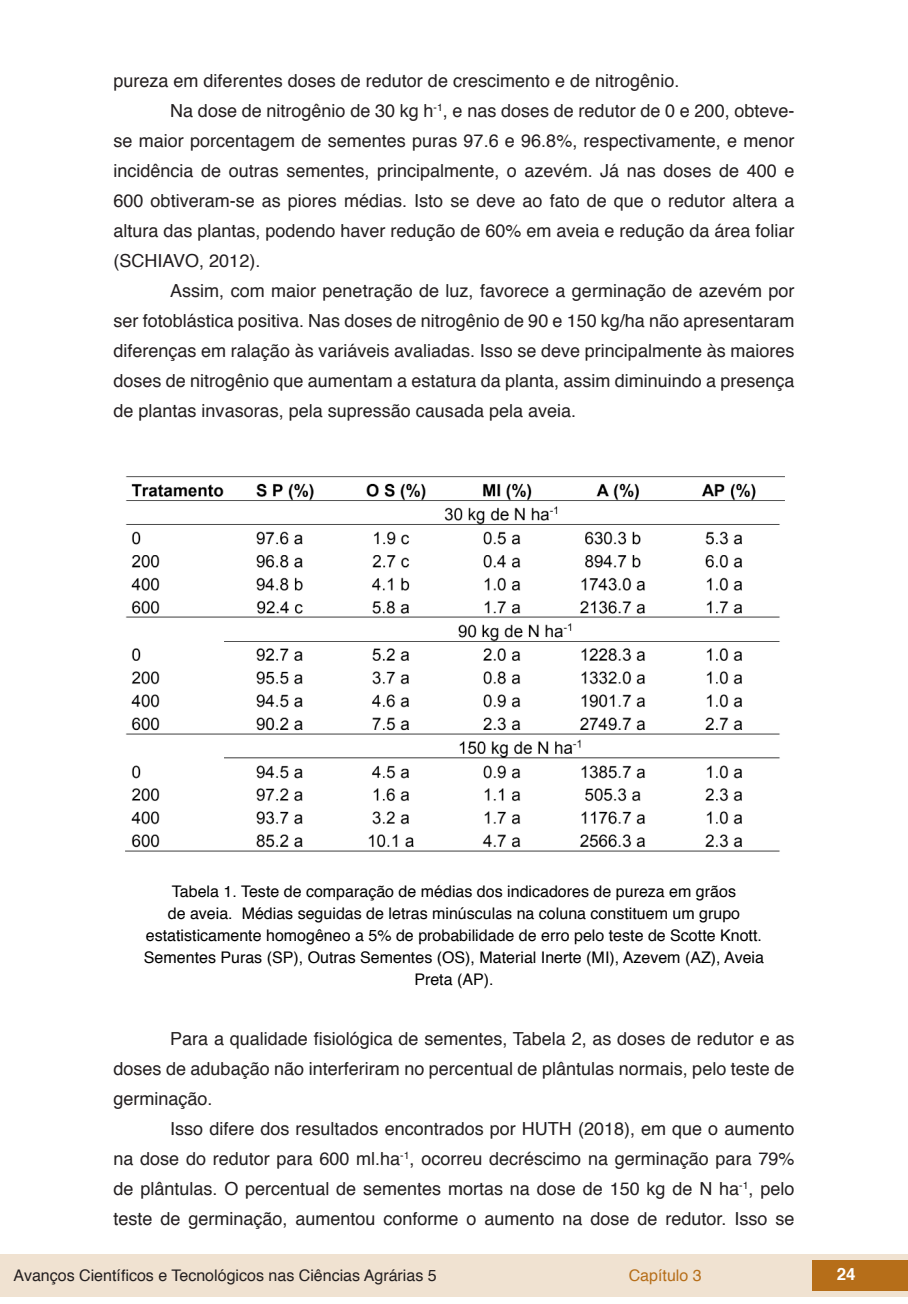
<style>
.page{position:relative;width:908px;height:1304px;background:#fff}
.page>*{position:absolute;margin:0;border:0;box-sizing:border-box;transform-origin:0 0}
.txt{font:18px/30px "Helvetica";color:#231f20;text-align:justify}
.t1{font:700 16.8px "Helvetica";color:#fff}
.info_tab_graf_imag{font:16px/22px "Helvetica";color:#000;text-align:center}
.t2{font:16px "Helvetica";color:#231f20}
.t3{font:16px "Helvetica";color:#b66e19}
</style>
<div class="page">
<div style="left:0;top:1254px;width:906px;height:43px;background:#f0e2d1"></div>
<div style="left:812px;top:1261px;width:95px;height:30px;background:#b66e19"></div>
<img style="left:125px;top:476px;width:660px;height:376px">
<p class="txt" style="left:113px;top:66px;width:567px">pureza em diferentes doses de redutor de crescimento e de nitrogênio.</p>
<p class="txt" style="left:113px;top:96px;width:682px;text-indent:57px">Na dose de nitrogênio de 30 kg h<sup>-1</sup>, e nas doses de redutor de 0 e 200, obteve&shy;se maior porcentagem de sementes puras 97.6 e 96.8%, respectivamente, e menor incidência de outras sementes, principalmente, o azevém. Já nas doses de 400 e 600 obtiveram-se as piores médias. Isto se deve ao fato de que o redutor altera a altura das plantas, podendo haver redução de 60% em aveia e redução da área foliar (SCHIAVO, 2012).</p>
<p class="txt" style="left:113px;top:276px;width:682px;text-indent:57px">Assim, com maior penetração de luz, favorece a germinação de azevém por ser fotoblástica positiva. Nas doses de nitrogênio de 90 e 150 kg/ha não apresentaram diferenças em ralação às variáveis avaliadas. Isso se deve principalmente às maiores doses de nitrogênio que aumentam a estatura da planta, assim diminuindo a presença de plantas invasoras, pela supressão causada pela aveia.</p>
<p class="info_tab_graf_imag" style="left:144px;top:881px;width:621px">Tabela 1. Teste de comparação de médias dos indicadores de pureza em grãos<br>de aveia. Médias seguidas de letras minúsculas na coluna constituem um grupo estatisticamente homogêneo a 5% de probabilidade de erro pelo teste de Scotte Knott.<br>Sementes Puras (SP), Outras Sementes (OS), Material Inerte (MI), Azevem (AZ), Aveia Preta (AP).</p>
<p class="txt" style="left:113px;top:1024px;width:682px;text-indent:57px">Para a qualidade fisiológica de sementes, Tabela 2, as doses de redutor e as doses de adubação não interferiram no percentual de plântulas normais, pelo teste de germinação.</p>
<p class="txt" style="left:113px;top:1114px;width:682px;text-indent:57px">Isso difere dos resultados encontrados por HUTH (2018), em que o aumento na dose do redutor para 600 ml.ha<sup>-1</sup>, ocorreu decréscimo na germinação para 79% de plântulas. O percentual de sementes mortas na dose de 150 kg de N ha<sup>-1</sup>, pelo teste de germinação, aumentou conforme o aumento na dose de redutor. Isso se</p>
<p class="t2" style="left:14px;top:1263px;width:424px">Avanços Científicos e Tecnológicos nas Ciências Agrárias 5</p>
<p class="t3" style="left:628px;top:1263px;width:74px">Capítulo 3</p>
<p class="t1" style="left:836px;top:1261px;width:20px">24</p>
</div>
